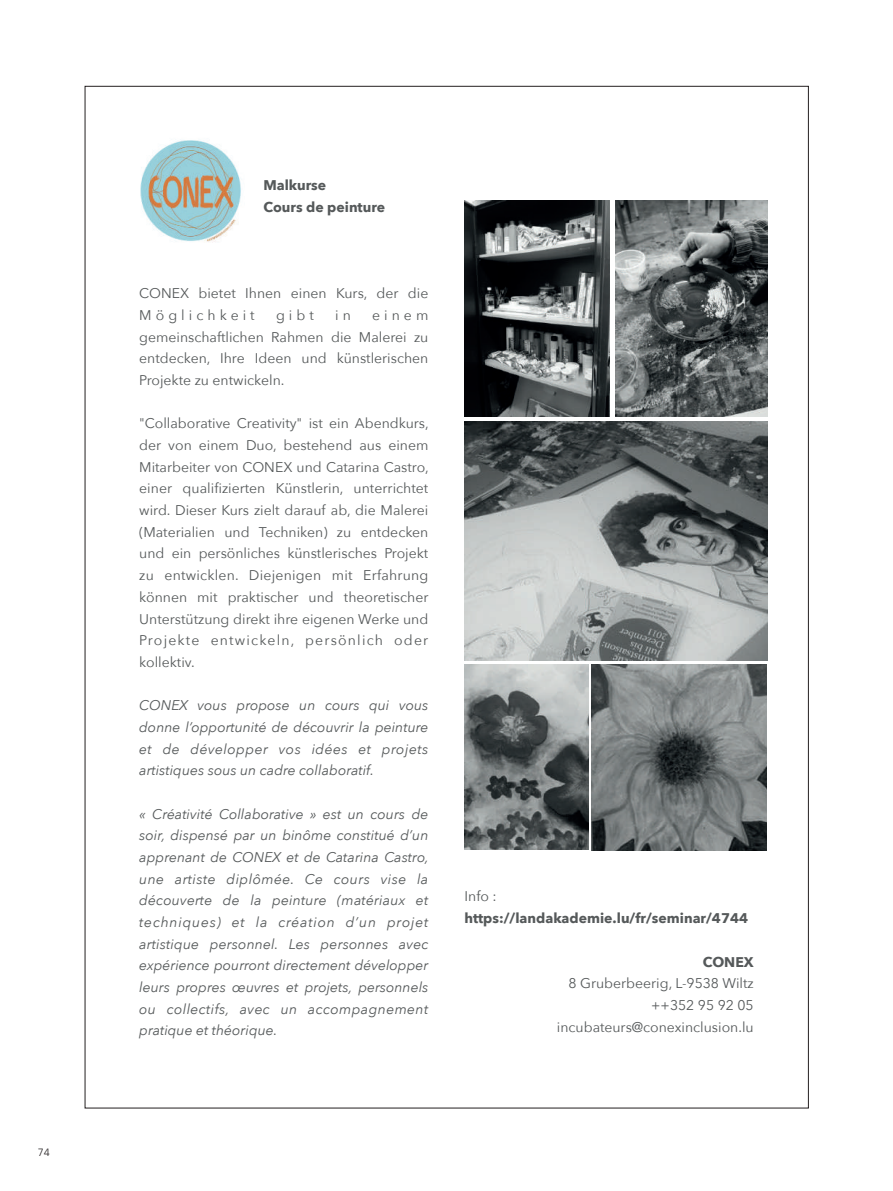
<style>
.page{position:relative;width:893px;height:1191px;background:#fff}
.page>*{position:absolute;margin:0;border:0;box-sizing:border-box;transform-origin:0 0}
.t1{font:14.1px/21.6px "Avenir Next";color:#55595a;text-align:justify}
.t2{font:italic 14.1px/21.6px "Avenir Next";color:#55595a;text-align:justify}
.t3{font:700 14.1px/21.6px "Avenir Next";color:#55595a}
.t4{font:300 10.5px "Frutiger Neue LT Com";color:#231f20}
</style>
<div class="page">
<img style="left:140px;top:140px;width:102px;height:103px">
<img style="left:464px;top:422px;width:303px;height:238px">
<img style="left:464px;top:201px;width:146px;height:216px">
<img style="left:616px;top:201px;width:151px;height:216px">
<img style="left:464px;top:664px;width:124px;height:185px">
<img style="left:592px;top:665px;width:175px;height:185px">
<p class="t4" style="left:38px;top:1146px;width:14px">74</p>
<p class="t3" style="left:263px;top:174px;width:123px">Malkurse<br>Cours de peinture</p>
<p class="t1" style="left:139px;top:282px;width:291px">CONEX bietet Ihnen einen Kurs, der die<br>Möglichkeit</p>
<p class="t1" style="left:276px;top:304px;width:39px">gibt</p>
<p class="t1" style="left:335px;top:304px;width:17px">i n</p>
<p class="t1" style="left:139px;top:304px;width:291px;text-indent:233px">einem gemeinschaftlichen Rahmen die Malerei zu entdecken, Ihre Ideen und künstlerischen Projekte zu entwickeln.</p>
<p class="t1" style="left:139px;top:412px;width:291px">"Collaborative Creativity" ist ein Abendkurs, der von einem Duo, bestehend aus einem Mitarbeiter von CONEX und Catarina Castro, einer qualifizierten Künstlerin, unterrichtet wird. Dieser Kurs zielt darauf ab, die Malerei (Materialien und Techniken) zu entdecken und ein persönliches künstlerisches Projekt zu entwicklen. Diejenigen mit Erfahrung können mit praktischer und theoretischer Unterstützung direkt ihre eigenen Werke und Projekte entwickeln, persönlich oder kollektiv.</p>
<p class="t2" style="left:139px;top:694px;width:291px">CONEX vous propose un cours qui vous donne l’opportunité de découvrir la peinture et de développer vos idées et projets artistiques sous un cadre collaboratif.</p>
<p class="t2" style="left:139px;top:802px;width:291px">« Créativité Collaborative » est un cours de soir, dispensé par un binôme constitué d’un apprenant de CONEX et de Catarina Castro, une artiste diplômée. Ce cours vise la découverte de la peinture (matériaux et techniques) et la création d’un projet artistique personnel. Les personnes avec expérience pourront directement développer leurs propres œuvres et projets, personnels ou collectifs, avec un accompagnement pratique et théorique.</p>
<p class="t1" style="left:465px;top:885px;width:34px">Info :</p>
<p class="t3" style="left:465px;top:907px;width:285px">https://landakademie.lu/fr/seminar/4744</p>
<p class="t3" style="left:703px;top:950px;width:52px">CONEX</p>
<p class="t1" style="left:557px;top:972px;width:198px;text-align:right">8 Gruberbeerig, L-9538 Wiltz ++352 95 92 05 incubateurs@conexinclusion.lu</p>
</div>
